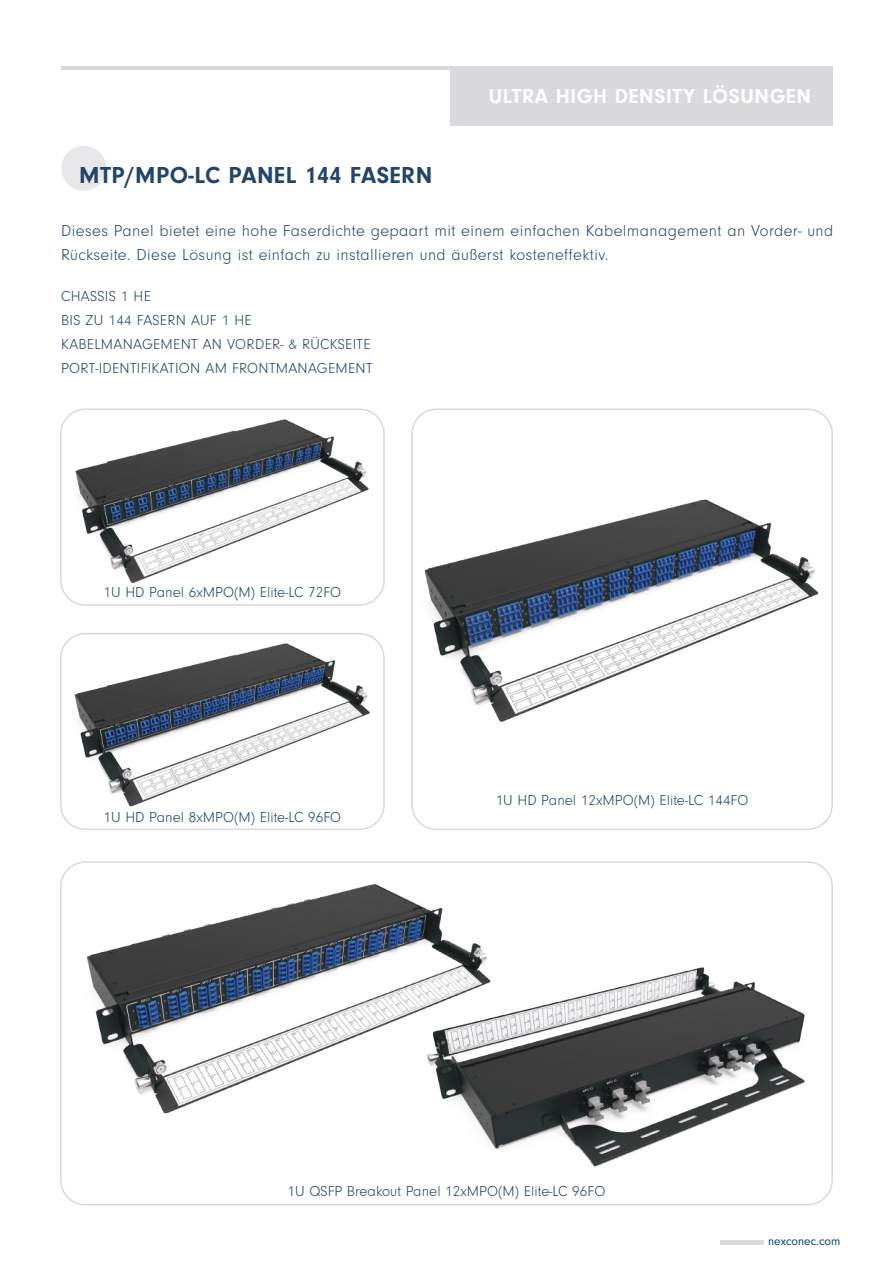
<style>
.page{position:relative;width:893px;height:1263px;background:#fff}
.page>*{position:absolute;margin:0;border:0;box-sizing:border-box;transform-origin:0 0}
.t1{font:700 24px "Neuzeit Gro";letter-spacing:.02em;color:#224669}
.t2{font:700 21px "Neuzeit Gro";letter-spacing:.03em;color:#fff}
.t3{font:300 16.5px/24px "Neuzeit Gro";letter-spacing:.025em;color:#224669}
.t4{font:300 15px/24px "Neuzeit Gro";letter-spacing:.005em;color:#224669}
.t5{font:12px "Neuzeit Gro";color:#04436b}
</style>
<div class="page">
<svg style="left:61px;top:146px;width:45px;height:45px"></svg>
<div style="left:720px;top:1240px;width:44px;height:5px;background:#dad9dc"></div>
<hr style="left:61px;top:66px;width:771px;height:3px;background:#dad9dc">
<div style="left:450px;top:66px;width:382px;height:60px;background:#dad9dc"></div>
<img style="left:478px;top:967px;width:327px;height:200px">
<img style="left:87px;top:884px;width:413px;height:239px">
<div style="left:60px;top:861px;width:773px;height:344px;border:2px solid #dad9dc;border-radius:24px"></div>
<img style="left:70px;top:638px;width:305px;height:169px">
<div style="left:60px;top:633px;width:325px;height:197px;border:2px solid #dad9dc;border-radius:24px"></div>
<img style="left:75px;top:415px;width:300px;height:169px">
<div style="left:60px;top:408px;width:325px;height:198px;border:2px solid #dad9dc;border-radius:24px"></div>
<img style="left:424px;top:499px;width:395px;height:223px">
<div style="left:411px;top:408px;width:422px;height:422px;border:2px solid #dad9dc;border-radius:24px"></div>
<h2 class="t2" style="left:489px;top:84px;width:324px">ULTRA HIGH DENSITY LÖSUNGEN</h2>
<h1 class="t1" style="left:79px;top:161px;width:355px">MTP/MPO-LC PANEL 144 FASERN</h1>
<p class="t3" style="left:61px;top:218px;width:774px">Dieses Panel bietet eine hohe Faserdichte gepaart mit einem einfachen Kabelmanagement an Vorder- und<br>Rückseite. Diese Lösung ist einfach zu installieren und äußerst kosteneffektiv.</p>
<p class="t4" style="left:61px;top:284px;width:313px">CHASSIS 1 HE<br>BIS ZU 144 FASERN AUF 1 HE<br>KABELMANAGEMENT AN VORDER- &amp; RÜCKSEITE<br>PORT-IDENTIFIKATION AM FRONTMANAGEMENT</p>
<p class="t4" style="left:104px;top:580px;width:239px">1U HD Panel 6xMPO(M) Elite-LC 72FO</p>
<p class="t4" style="left:104px;top:806px;width:239px">1U HD Panel 8xMPO(M) Elite-LC 96FO</p>
<p class="t4" style="left:496px;top:788px;width:254px">1U HD Panel 12xMPO(M) Elite-LC 144FO</p>
<p class="t4" style="left:288px;top:1179px;width:319px">1U QSFP Breakout Panel 12xMPO(M) Elite-LC 96FO</p>
<p class="t5" style="left:768px;top:1234px;width:74px">nexconec.com</p>
</div>
